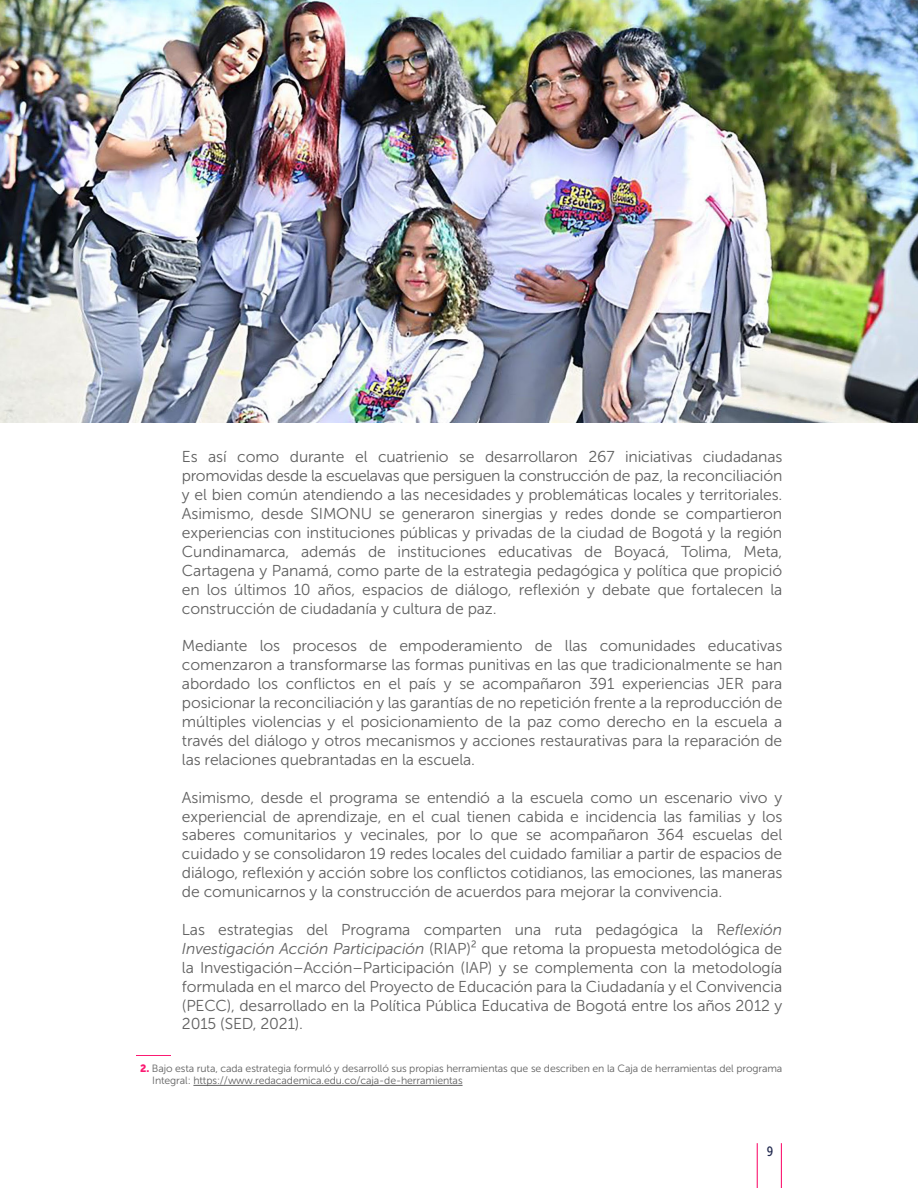
<style>
.page{position:relative;width:918px;height:1188px;background:#fff}
.page>*{position:absolute;margin:0;border:0;box-sizing:border-box;transform-origin:0 0}
.t1{font:15.75px/18.9px "Museo Sans 300";letter-spacing:-.01em;color:#606060;text-align:justify}
.t2{font:13.5px "Museo Sans Cond 500";color:#232a50}
.t3{font:10.5px/12.6px "Museo Sans 300";letter-spacing:-.01em;color:#606060}
.s1{font-style:italic}
.s2{font-family:"Museo Sans 900";color:#fb1a72}
</style>
<div class="page">
<hr style="left:781px;top:1143px;width:1px;height:45px;background:#fb1a72">
<hr style="left:757px;top:1143px;width:1px;height:45px;background:#fb1a72">
<hr style="left:193px;top:1085px;width:270px;height:1px;background:#606060">
<hr style="left:136px;top:1055px;width:35px;height:1px;background:#fb1a72">
<img style="left:0;top:0;width:918px;height:422px">
<p class="t1" style="left:182px;top:448px;width:602px">Es así como durante el cuatrienio se desarrollaron 267 iniciativas ciudadanas promovidas desde la escuelavas que persiguen la construcción de paz, la reconciliación y el bien común atendiendo a las necesidades y problemáticas locales y territoriales.<br>Asimismo, desde SIMONU se generaron sinergias y redes donde se compartieron experiencias con instituciones públicas y privadas de la ciudad de Bogotá y la región Cundinamarca, además de instituciones educativas de Boyacá, Tolima, Meta, Cartagena y Panamá, como parte de la estrategia pedagógica y política que propició en los últimos 10 años, espacios de diálogo, reflexión y debate que fortalecen la construcción de ciudadanía y cultura de paz.</p>
<p class="t1" style="left:182px;top:637px;width:602px">Mediante los procesos de empoderamiento de llas comunidades educativas comenzaron a transformarse las formas punitivas en las que tradicionalmente se han abordado los conflictos en el país y se acompañaron 391 experiencias JER para posicionar la reconciliación y las garantías de no repetición frente a la reproducción de múltiples violencias y el posicionamiento de la paz como derecho en la escuela a través del diálogo y otros mecanismos y acciones restaurativas para la reparación de las relaciones quebrantadas en la escuela.</p>
<p class="t1" style="left:182px;top:788px;width:602px">Asimismo, desde el programa se entendió a la escuela como un escenario vivo y experiencial de aprendizaje, en el cual tienen cabida e incidencia las familias y los saberes comunitarios y vecinales, por lo que se acompañaron 364 escuelas del cuidado y se consolidaron 19 redes locales del cuidado familiar a partir de espacios de diálogo, reflexión y acción sobre los conflictos cotidianos, las emociones, las maneras de comunicarnos y la construcción de acuerdos para mejorar la convivencia.</p>
<p class="t1" style="left:182px;top:920px;width:602px">Las estrategias del Programa comparten una ruta pedagógica la R<span class="s1">eflexión Investigación Acción Participación</span> (RIAP)² que retoma la propuesta metodológica de la Investigación–Acción–Participación (IAP) y se complementa con la metodología formulada en el marco del Proyecto de Educación para la Ciudadanía y el Convivencia (PECC), desarrollado en la Política Pública Educativa de Bogotá entre los años 2012 y 2015 (SED, 2021).</p>
<p class="t3" style="left:152px;top:1062px;width:632px;text-indent:-12px"><span class="s2">2.</span> Bajo esta ruta, cada estrategia formuló y desarrolló sus propias herramientas que se describen en la Caja de herramientas del programa<br>Integral: https://www.redacademica.edu.co/caja-de-herramientas</p>
<p class="t2" style="left:767px;top:1144px;width:8px">9</p>
</div>
